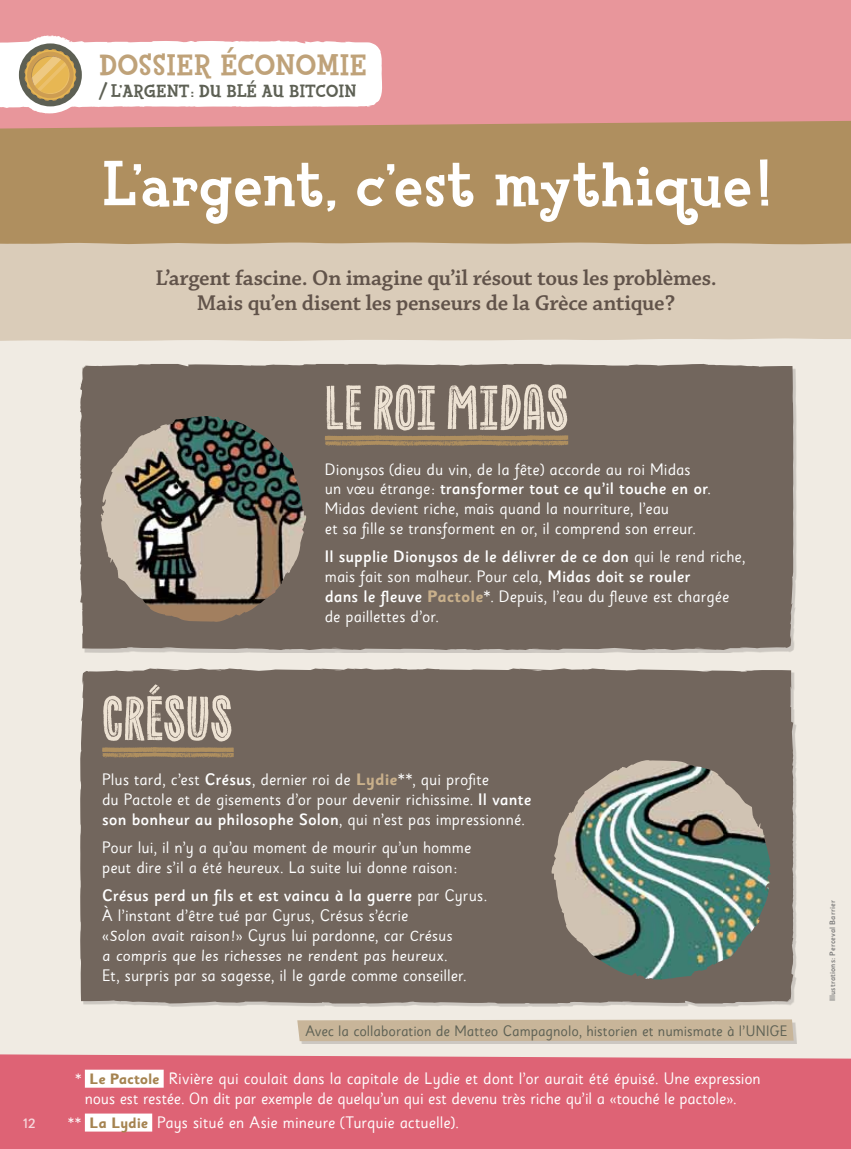
<style>
.page{position:relative;width:851px;height:1149px;background:#fff}
.page>*{position:absolute;margin:0;border:0;box-sizing:border-box;transform-origin:0 0}
.t1{font:800 63px "Fink";letter-spacing:.015em;color:#fff}
.t2{font:800 60px "Canvas Inline";letter-spacing:.015em;color:#ede2d3}
.t3{font:800 30px "Fink";letter-spacing:.035em;color:#bfa279}
.t4{font:600 22.5px/25.5px "Chaparral Pro";letter-spacing:-.01em;color:#61534a;text-align:center}
.t5{font:800 18px "Fink";letter-spacing:.145em;color:#5d6054}
.t6{font:16.5px/19.8px "Sassoon Sans";color:#fff}
.t7{font:16.5px/19.8px "Sassoon Sans Slope";letter-spacing:.005em;color:#fff}
.t8{font:15px "Sassoon Sans";color:#5d6054}
.t9{font:500 13.5px "Sassoon Sans";color:#fff}
.t10{font:500 7.8px "Sassoon Sans";letter-spacing:.02em;color:#58595b}
.s1{font-weight:500}
.s2{font-weight:700;color:#c9b08b}
.s3{font-family:"Sassoon Sans"}
.s4{font-size:15px}
.s5{font-weight:700;font-size:15px;color:#a58350}
</style>
<div class="page">
<div style="left:0;top:0;width:850px;height:1148px;background:#f0ebe3"></div>
<div style="left:300px;top:1022px;width:496px;height:21px;background:#000;opacity:.15"></div>
<div style="left:297px;top:1019px;width:496px;height:21px;background:#c8b599"></div>
<div style="left:80px;top:668px;width:714px;height:335px;background:#72665d"></div>
<div style="left:80px;top:364px;width:713px;height:285px;background:#72665d"></div>
<div style="left:0;top:244px;width:850px;height:97px;background:#daccb9"></div>
<div style="left:0;top:129px;width:850px;height:115px;background:#af8f5f"></div>
<div style="left:0;top:0;width:850px;height:129px;background:#e8969b"></div>
<div style="left:0;top:1054px;width:850px;height:94px;background:#de6375"></div>
<div style="left:85px;top:1069px;width:79px;height:18px;background:#fff"></div>
<div style="left:85px;top:1113px;width:67px;height:18px;background:#fff"></div>
<img style="left:100px;top:416px;width:190px;height:206px">
<img style="left:551px;top:764px;width:218px;height:215px">
<svg style="left:0;top:34px;width:384px;height:79px;background:#f3e1dc"></svg>
<svg style="left:325px;top:435px;width:243px;height:10px;background:#a1865e"></svg>
<svg style="left:102px;top:746px;width:132px;height:11px"></svg>
<p class="t9" style="left:21px;top:1114px;width:16px">12</p>
<h3 class="t3" style="left:99px;top:47px;width:158px">DOSSIER ÉCONOMIE</h3>
<p class="t5" style="left:98px;top:80px;width:68px">/L’ARGENT</p>
<p class="t5" style="left:191px;top:80px;width:109px">: DUBLÉ AUBITCOIN</p>
<h1 class="t1" style="left:103px;top:146px;width:668px">L’ARGENT, C’EST MYTHIQUE!</h1>
<h3 class="t4" style="left:155px;top:266px;width:560px">L’argent fascine. On imagine qu’il résout tous les problèmes.<br>Mais qu’en disent les penseurs de la Grèce antique?</h3>
<h2 class="t2" style="left:325px;top:370px;width:244px">LE ROI MIDAS</h2>
<p class="t6" style="left:325px;top:459px;width:387px">Dionysos (dieu du vin, de la fête) accorde au roi Midas un vœu étrange: <span class="s1">transformer tout ce qu’il touche en or</span>.<br>Midas devient riche, mais quand la nourriture, l’eau<br>et sa fille se transforment en or, il comprend son erreur.</p>
<p class="t6" style="left:325px;top:547px;width:422px"><span class="s1">Il supplie Dionysos de le délivrer de ce don</span> qui le rend riche, mais fait son malheur. Pour cela, <span class="s1">Midas doit se rouler<br>dans le fleuve</span> <span class="s2">Pactole</span>*. Depuis, l’eau du fleuve est chargée de paillettes d’or.</p>
<h2 class="t2" style="left:102px;top:681px;width:130px">CRÉSUS</h2>
<p class="t6" style="left:102px;top:770px;width:430px">Plus tard, c’est <span class="s1">Crésus</span>, dernier roi de <span class="s2">Lydie</span>**, qui profite<br>du Pactole et de gisements d’or pour devenir richissime. <span class="s1">Il vante son bonheur au philosophe Solon</span>, qui n’est pas impressionné.</p>
<p class="t6" style="left:102px;top:838px;width:370px">Pour lui, il n’y a qu’au moment de mourir qu’un homme peut dire s’il a été heureux. La suite lui donne raison:</p>
<p class="t6" style="left:102px;top:886px;width:386px"><span class="s1">Crésus perd un fils et est vaincu à la guerre</span> par Cyrus.<br>À l’instant d’être tué par Cyrus, Crésus s’écrie</p>
<p class="t7" style="left:102px;top:925px;width:352px"><span class="s3">«</span> Solon avait raison ! <span class="s3">» Cyrus lui pardonne, car</span> Crésus a compris que les richesses ne rendent pas heureux<span class="s3">.</span></p>
<p class="t6" style="left:102px;top:965px;width:366px">Et, surpris par sa sagesse, il le garde comme conseiller.</p>
<p class="t8" style="left:305px;top:1021px;width:483px">Avec la collaboration de Matteo Campagnolo, historien et numismate à l’UNIGE</p>
<p class="t6" style="left:85px;top:1068px;width:677px;text-indent:-10px"><span class="s4">*</span> <span class="s5">Le Pactole</span> Rivière qui coulait dans la capitale de Lydie et dont l’or aurait été épuisé. Une expression nous est restée. On dit par exemple de quelqu’un qui est devenu très riche qu’il a «touché le pactole».</p>
<p class="t6" style="left:68px;top:1112px;width:392px"><span class="s4">**</span> <span class="s5">La Lydie</span> Pays situé en Asie mineure (Turquie actuelle).</p>
<p class="t10" style="left:827px;top:1000px;width:102px;rotate:-90deg">Illustrations : Perceval Barrier</p>
</div>
